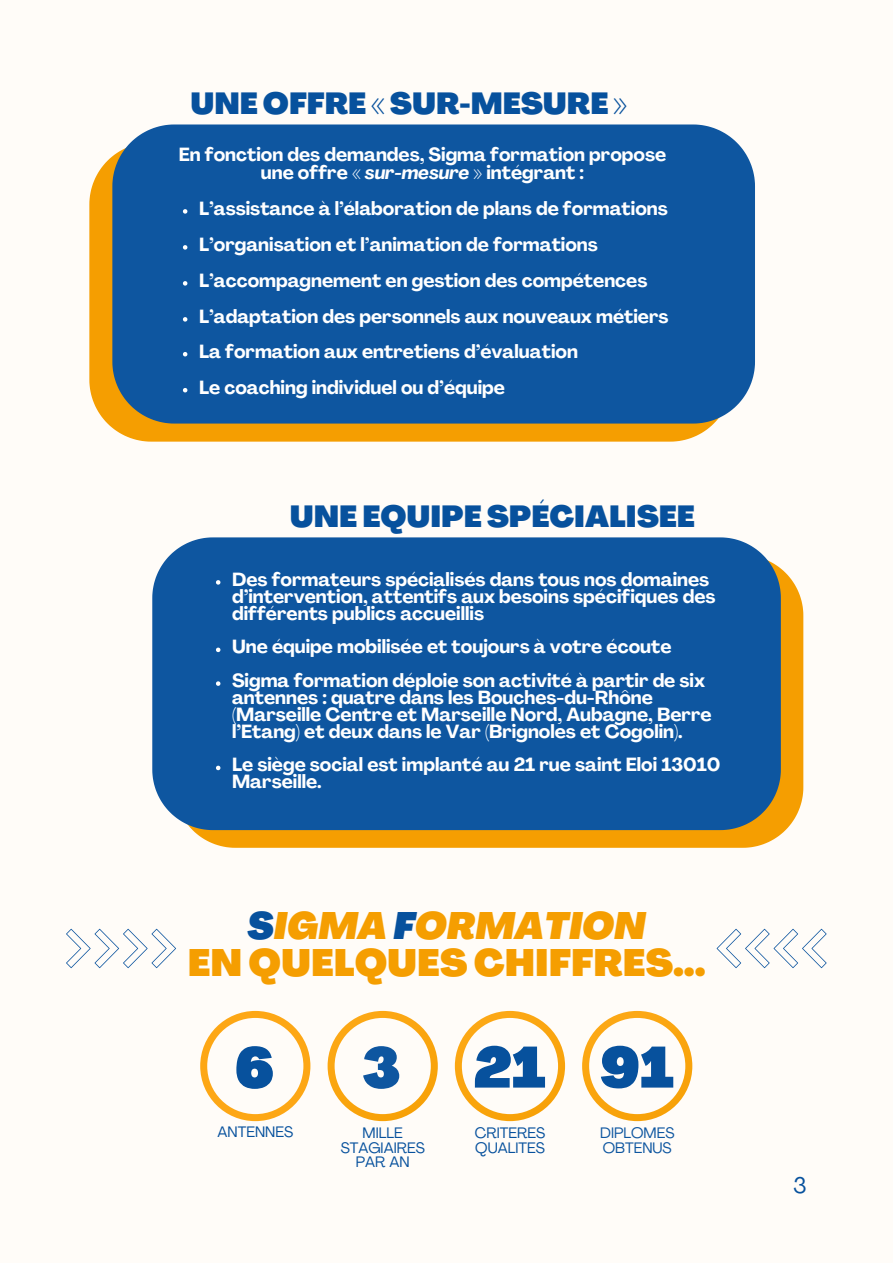
<style>
.page{position:relative;width:893px;height:1264px;background:#fff}
.page>*{position:absolute;margin:0;border:0;box-sizing:border-box;transform-origin:0 0}
.t1{font:900 57px "Agrandir";color:#07519d}
.t2{font:900 57px "Agrandir";color:#0e56a0}
.t3{font:900 37.5px/37px "Agrandir";color:#f59e01;text-align:center}
.t4{font:900 30px "Agrandir";color:#07519d}
.t5{font:22.5px "Agrandir";color:#07519d}
.t6{font:700 18.75px/16.8px "Agrandir";color:#fff}
.t7{font:15px/14.5px "Agrandir";color:#07519d;text-align:center}
.t8{font:15px/14.5px "Agrandir";color:#0e56a0}
.s1{font-style:italic}
.s2{font-style:italic;color:#07519d}
</style>
<div class="page">
<div style="left:0;top:0;width:892px;height:1262px;background:#fffcf8"></div>
<svg style="left:192px;top:568px;width:611px;height:279px;background:#f2a415"></svg>
<div style="left:153px;top:537px;width:627px;height:293px;background:#0e56a0"></div>
<svg style="left:216px;top:580px;width:4px;height:4px"></svg>
<svg style="left:216px;top:647px;width:4px;height:5px"></svg>
<svg style="left:216px;top:681px;width:4px;height:5px"></svg>
<svg style="left:216px;top:765px;width:4px;height:5px"></svg>
<svg style="left:200px;top:1010px;width:110px;height:111px"></svg>
<svg style="left:327px;top:1010px;width:111px;height:111px"></svg>
<svg style="left:455px;top:1010px;width:110px;height:111px"></svg>
<svg style="left:582px;top:1010px;width:110px;height:111px"></svg>
<svg style="left:66px;top:928px;width:110px;height:40px"></svg>
<svg style="left:716px;top:928px;width:110px;height:40px"></svg>
<svg style="left:89px;top:156px;width:626px;height:285px;background:#f1a418"></svg>
<div style="left:112px;top:124px;width:643px;height:299px;background:#0e56a0"></div>
<svg style="left:183px;top:209px;width:4px;height:5px"></svg>
<svg style="left:183px;top:245px;width:4px;height:5px"></svg>
<svg style="left:183px;top:281px;width:4px;height:4px"></svg>
<svg style="left:183px;top:317px;width:4px;height:4px"></svg>
<svg style="left:183px;top:352px;width:4px;height:4px"></svg>
<svg style="left:183px;top:388px;width:4px;height:4px"></svg>
<h3 class="t4" style="left:190px;top:91px;width:438px">UNE OFFRE « SUR-MESURE »</h3>
<p class="t6" style="left:179px;top:147px;width:489px;line-height:18px;text-align:center">En fonction des demandes, Sigma formation propose une offre « <span class="s1">sur-mesure</span> » intégrant :</p>
<p class="t6" style="left:199px;top:192px;width:471px;line-height:35.7px">L’assistance à l’élaboration de plans de formations L’organisation et l’animation de formations L’accompagnement en gestion des compétences L’adaptation des personnels aux nouveaux métiers La formation aux entretiens d’évaluation<br>Le coaching individuel ou d’équipe</p>
<h3 class="t4" style="left:290px;top:504px;width:406px">UNE EQUIPE SPÉCIALISEE</h3>
<p class="t6" style="left:232px;top:572px;width:485px">Des formateurs spécialisés dans tous nos domaines d’intervention, attentifs aux besoins spécifiques des différents publics accueillis</p>
<p class="t6" style="left:232px;top:631px;width:474px;line-height:33.8px">Une équipe mobilisée et toujours à votre écoute<br>Sigma formation déploie son activité à partir de six</p>
<p class="t6" style="left:232px;top:690px;width:481px">antennes : quatre dans les Bouches-du-Rhône (Marseille Centre et Marseille Nord, Aubagne, Berre l’Etang) et deux dans le Var (Brignoles et Cogolin).</p>
<p class="t6" style="left:232px;top:758px;width:490px">Le siège social est implanté au 21 rue saint Eloi 13010<br>Marseille.</p>
<h2 class="t3" style="left:188px;top:910px;width:519px"><span class="s2">S</span><span class="s1">IGMA</span> <span class="s2">F</span><span class="s1">ORMATION<br></span>EN QUELQUES CHIFFRES...</h2>
<h1 class="t1" style="left:235px;top:1045px;width:41px">6</h1>
<h1 class="t2" style="left:363px;top:1045px;width:39px">3</h1>
<h1 class="t1" style="left:473px;top:1044px;width:201px">21 91</h1>
<p class="t7" style="left:218px;top:1126px;width:77px">ANTENNES</p>
<p class="t7" style="left:341px;top:1126px;width:85px">MILLE<br>STAGIAIRES<br>PAR AN</p>
<p class="t7" style="left:475px;top:1126px;width:72px;text-align:left">CRITERES<br>QUALITES</p>
<p class="t8" style="left:600px;top:1126px;width:76px">DIPLOMES<br>OBTENUS</p>
<p class="t5" style="left:793px;top:1175px;width:15px">3</p>
</div>
